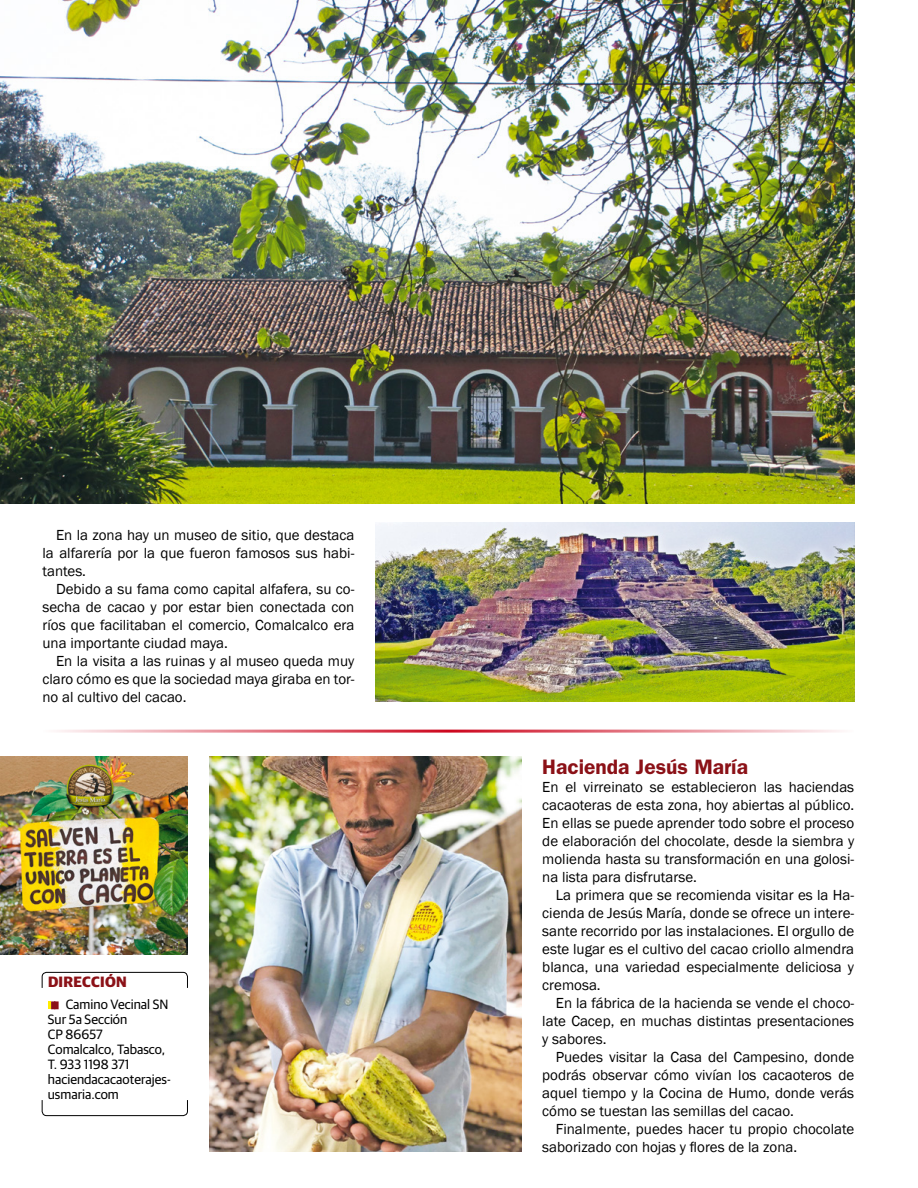
<style>
.page{position:relative;width:918px;height:1188px;background:#fff}
.page>*{position:absolute;margin:0;border:0;box-sizing:border-box;transform-origin:0 0}
.t1{font:600 21px "ITC Franklin Gothic Std";color:#8b1117}
.t2{font:15px/18px "Franklin Gothic";color:#000;text-align:justify}
.t3{font:700 15px "Guardian Sans";letter-spacing:.02em;color:#8b1117}
.t4{font:13.5px/15px "Guardian Sans";color:#000}
</style>
<div class="page">
<img style="left:0;top:0;width:854px;height:504px">
<img style="left:376px;top:523px;width:478px;height:179px">
<hr style="left:43px;top:730px;width:811px;height:3px;background:#cd071e">
<img style="left:209px;top:756px;width:312px;height:396px">
<img style="left:0;top:756px;width:188px;height:198px">
<svg style="left:48px;top:1001px;width:11px;height:8px"></svg>
<svg style="left:41px;top:972px;width:147px;height:16px"></svg>
<svg style="left:41px;top:1100px;width:147px;height:16px"></svg>
<p class="t2" style="left:43px;top:526px;width:313px;text-indent:14px">En la zona hay un museo de sitio, que destaca la alfarería por la que fueron famosos sus habi&shy;tantes.</p>
<p class="t2" style="left:43px;top:580px;width:313px;text-indent:14px">Debido a su fama como capital alfafera, su co&shy;secha de cacao y por estar bien conectada con ríos que facilitaban el comercio, Comalcalco era una importante ciudad maya.</p>
<p class="t2" style="left:43px;top:652px;width:313px;text-indent:14px">En la visita a las ruinas y al museo queda muy claro cómo es que la sociedad maya giraba en tor&shy;no al cultivo del cacao.</p>
<p class="t3" style="left:48px;top:971px;width:80px">DIRECCIÓN</p>
<p class="t4" style="left:48px;top:996px;width:125px;text-indent:18px">Camino Vecinal SN<br>Sur 5a Sección<br>CP 86657<br>Comalcalco, Tabasco,<br>T. 933 1198 371 haciendacacaoterajes&shy;usmaria.com</p>
<h1 class="t1" style="left:542px;top:754px;width:207px">Hacienda Jesús María</h1>
<p class="t2" style="left:542px;top:778px;width:313px">En el virreinato se establecieron las haciendas cacaoteras de esta zona, hoy abiertas al público.<br>En ellas se puede aprender todo sobre el proceso de elaboración del chocolate, desde la siembra y molienda hasta su transformación en una golosi&shy;na lista para disfrutarse.</p>
<p class="t2" style="left:542px;top:886px;width:313px;text-indent:14px">La primera que se recomienda visitar es la Ha&shy;cienda de Jesús María, donde se ofrece un intere&shy;sante recorrido por las instalaciones. El orgullo de este lugar es el cultivo del cacao criollo almendra blanca, una variedad especialmente deliciosa y cremosa.</p>
<p class="t2" style="left:542px;top:994px;width:313px;text-indent:14px">En la fábrica de la hacienda se vende el choco&shy;late Cacep, en muchas distintas presentaciones y sabores.</p>
<p class="t2" style="left:542px;top:1048px;width:313px;text-indent:14px">Puedes visitar la Casa del Campesino, donde podrás observar cómo vivían los cacaoteros de aquel tiempo y la Cocina de Humo, donde verás cómo se tuestan las semillas del cacao.</p>
<p class="t2" style="left:542px;top:1120px;width:313px;text-indent:14px">Finalmente, puedes hacer tu propio chocolate saborizado con hojas y flores de la zona.</p>
</div>
